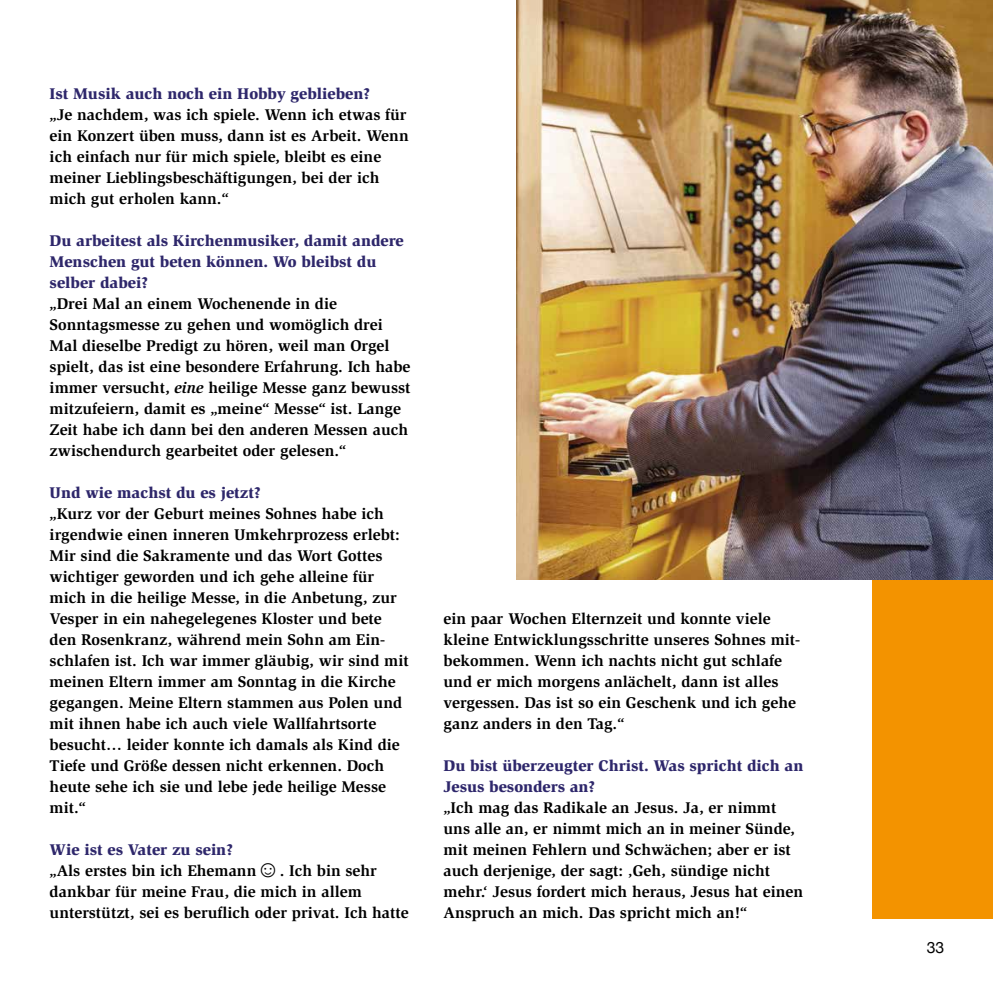
<style>
.page{position:relative;width:993px;height:993px;background:#fff}
.page>*{position:absolute;margin:0;border:0;box-sizing:border-box;transform-origin:0 0}
.t1{font:700 15.92px/21px "Slimbach Std";color:#000}
.t2{font:900 15.92px/21px "Slimbach Std";color:#2e276b}
.t3{font:15.75px "Helvetica Neue";color:#000}
.s1{font-style:italic}
.s2{font-weight:900;color:#2e276b}
.s3{font-family:"Arial";font-size:22.75px}
</style>
<div class="page">
<div style="left:872px;top:0;width:120px;height:918px;background:#f39300"></div>
<img style="left:516px;top:0;width:476px;height:579px">
<p class="t2" style="left:50px;top:82px;width:322px">Ist Musik auch noch ein Hobby geblieben?</p>
<p class="t1" style="left:50px;top:104px;width:360px">„Je nachdem, was ich spiele. Wenn ich etwas für ein Konzert üben muss, dann ist es Arbeit. Wenn ich einfach nur für mich spiele, bleibt es eine meiner Lieblingsbeschäftigungen, bei der ich mich gut erholen kann.“</p>
<p class="t2" style="left:50px;top:229px;width:355px">Du arbeitest als Kirchenmusiker, damit andere<br>Menschen gut beten können. Wo bleibst du selber dabei?</p>
<p class="t1" style="left:50px;top:293px;width:362px">„Drei Mal an einem Wochenende in die Sonntagsmesse zu gehen und womöglich drei Mal dieselbe Predigt zu hören, weil man Orgel spielt, das ist eine besondere Erfahrung. Ich habe immer versucht, <span class="s1">eine</span> heilige Messe ganz bewusst mitzufeiern, damit es „meine“ Messe“ ist. Lange Zeit habe ich dann bei den anderen Messen auch zwischendurch gearbeitet oder gelesen.“</p>
<p class="t2" style="left:50px;top:481px;width:212px">Und wie machst du es jetzt?</p>
<p class="t1" style="left:50px;top:503px;width:360px">„Kurz vor der Geburt meines Sohnes habe ich irgendwie einen inneren Umkehrprozess erlebt:<br>Mir sind die Sakramente und das Wort Gottes wichtiger geworden und ich gehe alleine für mich in die heilige Messe, in die Anbetung, zur Vesper in ein nahegelegenes Kloster und bete den Rosenkranz, während mein Sohn am Ein&shy;schlafen ist. Ich war immer gläubig, wir sind mit meinen Eltern immer am Sonntag in die Kirche gegangen. Meine Eltern stammen aus Polen und mit ihnen habe ich auch viele Wallfahrtsorte besucht… leider konnte ich damals als Kind die Tiefe und Größe dessen nicht erkennen. Doch heute sehe ich sie und lebe jede heilige Messe mit.“</p>
<p class="t1" style="left:50px;top:839px;width:360px"><span class="s2">Wie ist es Vater zu sein?<br></span>„Als erstes bin ich Ehemann<span class="s3">☺</span>. Ich bin sehr dankbar für meine Frau, die mich in allem unterstützt, sei es beruflich oder privat. Ich hatte</p>
<p class="t1" style="left:443px;top:608px;width:358px">ein paar Wochen Elternzeit und konnte viele kleine Entwicklungsschritte unseres Sohnes mit&shy;bekommen. Wenn ich nachts nicht gut schlafe und er mich morgens anlächelt, dann ist alles vergessen. Das ist so ein Geschenk und ich gehe ganz anders in den Tag.“</p>
<p class="t2" style="left:443px;top:754px;width:361px">Du bist überzeugter Christ. Was spricht dich an<br>Jesus besonders an?</p>
<p class="t1" style="left:443px;top:797px;width:361px">„Ich mag das Radikale an Jesus. Ja, er nimmt uns alle an, er nimmt mich an in meiner Sünde, mit meinen Fehlern und Schwächen; aber er ist auch derjenige, der sagt: ‚Geh, sündige nicht mehr.‘ Jesus fordert mich heraus, Jesus hat einen Anspruch an mich. Das spricht mich an!“</p>
<p class="t3" style="left:926px;top:936px;width:19px">33</p>
</div>
